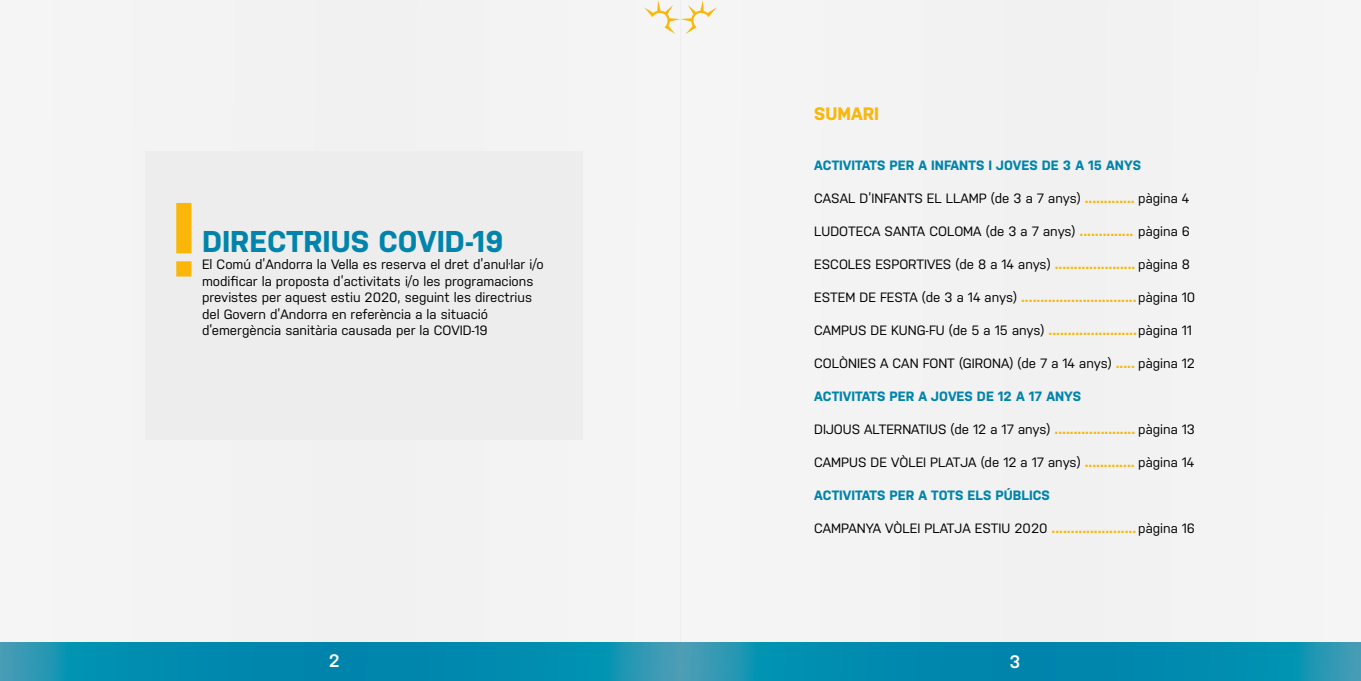
<style>
.page{position:relative;width:1361px;height:681px;background:#fff}
.page>*{position:absolute;margin:0;border:0;box-sizing:border-box;transform-origin:0 0}
.t1{font:700 105px "Nudista";color:#fab709}
.t2{font:700 30px "Nudista";color:#0084ac}
.t3{font:700 18px "Nudista";color:#fab709}
.t4{font:600 18px "Nudista";color:#fff}
.t5{font:13.5px/16.5px "Nudista";color:#000}
.t6{font:700 13.5px "Nudista";color:#0084ac}
.s1{font-weight:700;color:#fab709}
</style>
<div class="page">
<div style="left:680px;top:0;width:681px;height:680px;background:#f3f3f3"></div>
<svg style="left:680px;top:642px;width:681px;height:38px;background:#098daf"></svg>
<div style="left:0;top:0;width:680px;height:680px;background:#f3f3f3"></div>
<svg style="left:0;top:642px;width:680px;height:38px;background:#098daf"></svg>
<svg style="left:644px;top:0;width:73px;height:34px"></svg>
<div style="left:145px;top:151px;width:438px;height:288px;background:#ededed"></div>
<h1 class="t1" style="left:168px;top:179px;width:34px">!</h1>
<h2 class="t2" style="left:202px;top:224px;width:303px">DIRECTRIUS COVID-19</h2>
<p class="t5" style="left:202px;top:256px;width:343px">El Comú d’Andorra la Vella es reserva el dret d’anul·lar i/o modificar la proposta d’activitats i/o les programacions previstes per aquest estiu 2020, seguint les directrius del Govern d’Andorra en referència a la situació d’emergència sanitària causada per la COVID-19</p>
<h3 class="t3" style="left:814px;top:103px;width:66px">SUMARI</h3>
<p class="t6" style="left:814px;top:157px;width:328px">ACTIVITATS PER A INFANTS I JOVES DE 3 A 15 ANYS</p>
<p class="t5" style="left:814px;top:189px;width:377px">CASAL D’INFANTS EL LLAMP (de 3 a 7 anys) <span class="s1">.............</span> pàgina 4</p>
<p class="t5" style="left:814px;top:222px;width:377px">LUDOTECA SANTA COLOMA (de 3 a 7 anys) <span class="s1">..............</span> pàgina 6</p>
<p class="t5" style="left:814px;top:255px;width:377px">ESCOLES ESPORTIVES (de 8 a 14 anys) <span class="s1">.....................</span> pàgina 8</p>
<p class="t5" style="left:814px;top:288px;width:383px">ESTEM DE FESTA (de 3 a 14 anys) <span class="s1">..............................</span>pàgina 10</p>
<p class="t5" style="left:814px;top:321px;width:379px">CAMPUS DE KUNG-FU (de 5 a 15 anys) <span class="s1">.......................</span>pàgina 11</p>
<p class="t5" style="left:814px;top:354px;width:382px">COLÒNIES A CAN FONT (GIRONA) (de 7 a 14 anys) <span class="s1">.....</span> pàgina 12</p>
<p class="t6" style="left:814px;top:388px;width:268px">ACTIVITATS PER A JOVES DE 12 A 17 ANYS</p>
<p class="t5" style="left:814px;top:420px;width:382px">DIJOUS ALTERNATIUS (de 12 a 17 anys) <span class="s1">.....................</span> pàgina 13</p>
<p class="t5" style="left:814px;top:453px;width:382px">CAMPUS DE VÒLEI PLATJA (de 12 a 17 anys) <span class="s1">.............</span> pàgina 14</p>
<p class="t6" style="left:814px;top:487px;width:237px">ACTIVITATS PER A TOTS ELS PÚBLICS</p>
<p class="t5" style="left:814px;top:519px;width:382px">CAMPANYA VÒLEI PLATJA ESTIU 2020 <span class="s1">......................</span> pàgina 16</p>
<h3 class="t4" style="left:329px;top:650px;width:12px">2</h3>
<h3 class="t4" style="left:1009px;top:650px;width:12px">3</h3>
</div>
